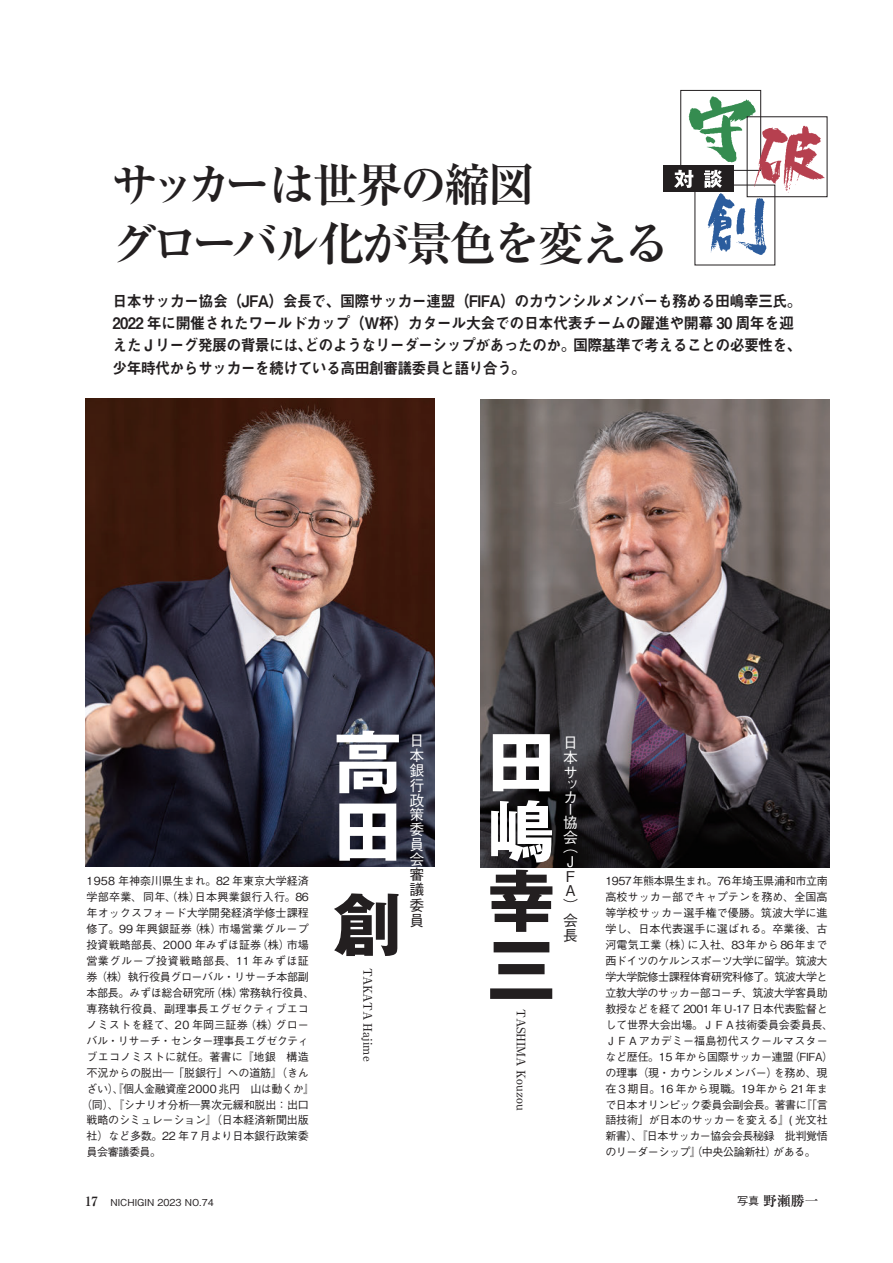
<style>
.page{position:relative;width:893px;height:1263px;background:#fff}
.page>*{position:absolute;margin:0;border:0;box-sizing:border-box;transform-origin:0 0}
.t1{font:700 68.1px/69.4px "Gothic MB101 Pro";color:#fff}
.t2{font:700 68.1px/69.4px "Gothic MB101 Pro";color:#231f20}
.t3{font:700 46.8px/58.5px "Ryumin Pro";letter-spacing:-.06em;color:#231f20}
.t4{font:15.9px/22.4px "Midashi Go Pro MB31";letter-spacing:-.05em;color:#231f20;scale:.94 1}
.t5{font:500 14.85px/14.9px "Gothic BBB Pro";color:#fff}
.t6{font:500 14.85px/14.9px "Gothic BBB Pro";color:#231f20}
.t7{font:700 13.8px "Ryumin Pro";color:#231f20}
.t8{font:500 11.7px "Ryumin Pro";color:#231f20}
.t9{font:500 11.7px "Ryumin Pro";letter-spacing:-.05em;color:#231f20}
.t10{font:500 11.1px/15.9px "Gothic BBB Pro";letter-spacing:-.015em;color:#231f20}
.t11{font:500 11.1px "Gothic BBB Pro";letter-spacing:-.04em;color:#231f20}
.t12{font:500 11.1px "Gothic BBB Pro";letter-spacing:.025em;color:#231f20}
.t13{font:500 11.1px "Gothic BBB Pro";letter-spacing:.015em;color:#231f20}
.t14{font:500 11.1px "Gothic BBB Pro";letter-spacing:.005em;color:#231f20}
.t15{font:500 11.1px "Gothic BBB Pro";letter-spacing:.055em;color:#231f20}
.t16{font:500 11.1px "Gothic BBB Pro";letter-spacing:.01em;color:#231f20}
.t17{font:500 9.6px "Gothic BBB Pro";color:#231f20}
.s1{font-family:"Ryumin Pro";font-weight:700;font-size:12.75px}
.s2{font-family:"Gothic BBB Pro";font-weight:500;font-size:11.1px}
</style>
<div class="page">
<img style="left:480px;top:400px;width:349px;height:467px">
<img style="left:86px;top:399px;width:348px;height:467px">
<img style="left:683px;top:96px;width:73px;height:73px">
<div style="left:680px;top:90px;width:81px;height:81px;border:1px solid #231f20"></div>
<img style="left:707px;top:190px;width:63px;height:65px">
<img style="left:750px;top:115px;width:78px;height:82px">
<div style="left:663px;top:166px;width:71px;height:26px;background:#231f20"></div>
<svg style="left:674px;top:170px;width:19px;height:18px"></svg>
<svg style="left:704px;top:170px;width:18px;height:18px"></svg>
<h2 class="t3" style="left:111px;top:152px;width:561px">サッカーは世界の縮図<br>グローバル化が景色を変える</h2>
<h3 class="t4" style="left:113px;top:288px;width:735px">日本サッカー協会（JFA）会長で、国際サッカー連盟（FIFA）のカウンシルメンバーも務める田嶋幸三氏。2022 年に開催されたワールドカップ（Ｗ杯）カタール大会での日本代表チームの躍進や開幕 30 周年を迎えた J リーグ発展の背景には、どのようなリーダーシップがあったのか。国際基準で考えることの必要性を、少年時代からサッカーを続けている高田創審議委員と語り合う。</h3>
<p class="t10" style="left:87px;top:872px;width:224px">1958 年神奈川県生まれ。82 年東京大学経済</p>
<p class="t12" style="left:87px;top:888px;width:224px">学部卒業、同年、（株）日本興業銀行入行。86</p>
<p class="t14" style="left:87px;top:904px;width:224px">年オックスフォード大学開発経済学修士課程</p>
<p class="t12" style="left:87px;top:920px;width:224px">修了。99 年興銀証券（株）市場営業グループ</p>
<p class="t10" style="left:87px;top:935px;width:224px">投資戦略部長、2000 年みずほ証券（株）市場</p>
<p class="t15" style="left:87px;top:952px;width:224px">営業グループ投資戦略部長、11 年みずほ証</p>
<p class="t11" style="left:87px;top:968px;width:224px">券（株）執行役員グローバル・リサーチ本部副</p>
<p class="t10" style="left:87px;top:983px;width:229px">本部長。みずほ総合研究所（株）常務執行役員、</p>
<p class="t16" style="left:87px;top:1000px;width:224px">専務執行役員、副理事長エグゼクティブエコ</p>
<p class="t13" style="left:87px;top:1016px;width:224px">ノミストを経て、20 年岡三証券（株）グロー</p>
<p class="t11" style="left:87px;top:1032px;width:224px">バル・リサーチ・センター理事長エグゼクティ</p>
<p class="t13" style="left:87px;top:1047px;width:224px">ブエコノミストに就任。著書に『地銀　構造</p>
<p class="t10" style="left:87px;top:1063px;width:224px">不況からの脱出―「脱銀行」への道筋』（きん</p>
<p class="t11" style="left:87px;top:1079px;width:229px">ざい）、『個人金融資産2000 兆円　山は動くか』</p>
<p class="t10" style="left:81px;top:1095px;width:229px">（同）、『シナリオ分析―異次元緩和脱出：出口</p>
<p class="t10" style="left:87px;top:1111px;width:224px">戦略のシミュレーション』（日本経済新聞出版</p>
<p class="t10" style="left:87px;top:1127px;width:224px">社）など多数。22 年７月より日本銀行政策委</p>
<p class="t10" style="left:87px;top:1143px;width:76px">員会審議委員。</p>
<p class="t17" style="left:85px;top:1194px;width:130px"><span class="s1">17</span> NICHIGIN 2023 NO.74</p>
<h1 class="t1" style="left:334px;top:719px;width:67px">高田</h1>
<h1 class="t2" style="left:334px;top:882px;width:66px">創</h1>
<p class="t9" style="left:377px;top:968px;width:95px;rotate:90deg">TAKATA Hajime</p>
<h3 class="t5" style="left:409px;top:731px;width:16px">日本銀行政策委員会</h3>
<h3 class="t6" style="left:409px;top:865px;width:16px;text-align:justify">審議委員</h3>
<h1 class="t1" style="left:487px;top:719px;width:66px">田嶋</h1>
<h1 class="t2" style="left:487px;top:858px;width:67px">幸三</h1>
<p class="t8" style="left:530px;top:1009px;width:102px;rotate:90deg">TASHIMA Kouzou</p>
<h3 class="t5" style="left:563px;top:733px;width:16px">日本サ</h3>
<h3 class="t5" style="left:563px;top:777px;width:15px;line-height:12.5px">ッカー協</h3>
<h3 class="t5" style="left:563px;top:828px;width:16px">会</h3>
<h3 class="t5" style="left:563px;top:837px;width:16px">（<br>J</h3>
<h3 class="t6" style="left:563px;top:867px;width:16px">F<br>A）会長</h3>
<p class="t10" style="left:605px;top:872px;width:229px">1957年熊本県生まれ。76年埼玉県浦和市立南高校サッカー部でキャプテンを務め、全国高等学校サッカー選手権で優勝。筑波大学に進学し、日本代表選手に選ばれる。卒業後、古河電気工業（株）に入社、83年から86年まで西ドイツのケルンスポーツ大学に留学。筑波大学大学院修士課程体育研究科修了。筑波大学と立教大学のサッカー部コーチ、筑波大学客員助教授などを経て 2001年 U-17 日本代表監督として世界大会出場。ＪＦＡ技術委員会委員長、<br>ＪＦＡアカデミー福島初代スクールマスターなど歴任。15 年から国際サッカー連盟（FIFA）の理事（現・カウンシルメンバー）を務め、現在３期目。16 年から現職。19年から 21年まで日本オリンピック委員会副会長。著書に『「言語技術」が日本のサッカーを変える』( 光文社新書）、『日本サッカー協会会長秘録　批判覚悟のリーダーシップ』（中央公論新社）がある。</p>
<p class="t7" style="left:737px;top:1190px;width:83px"><span class="s2">写真</span>野瀬勝一</p>
</div>
